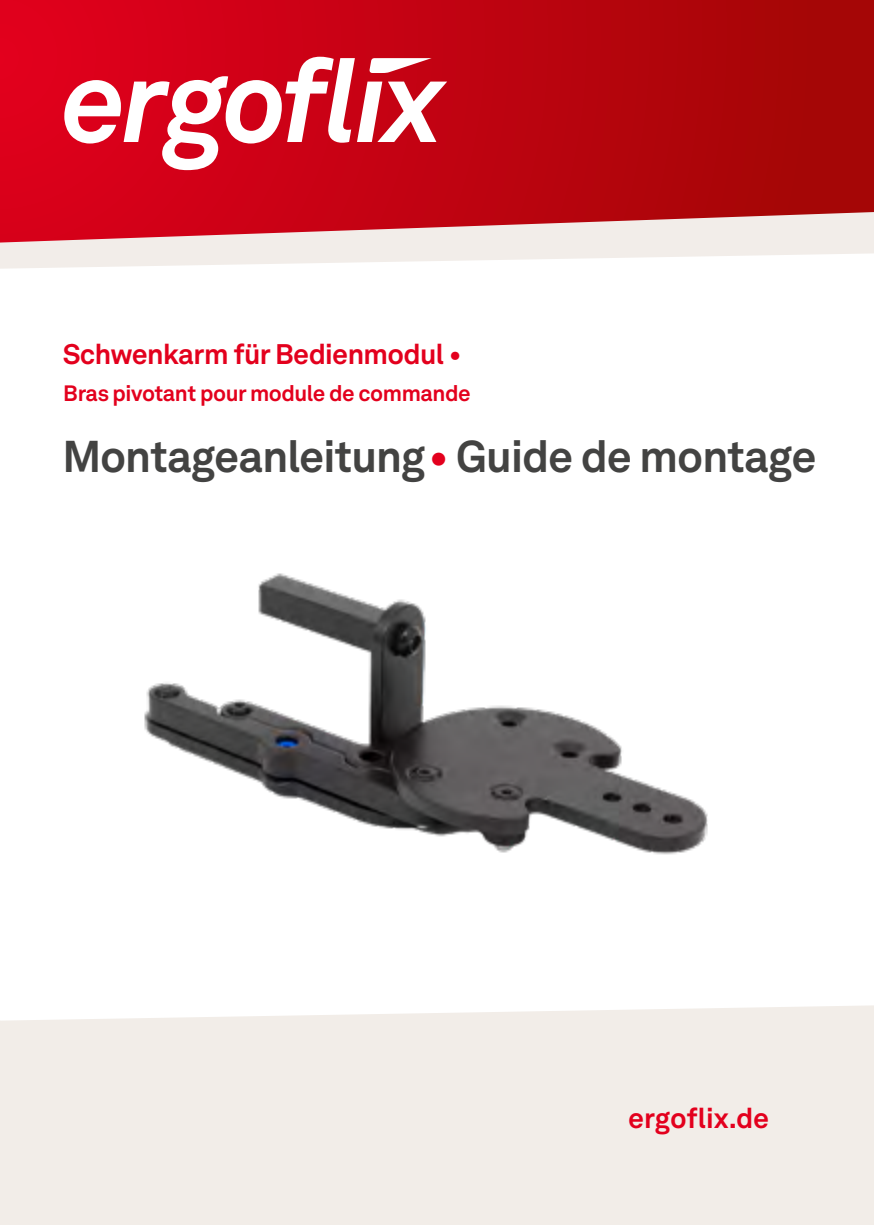
<style>
.page{position:relative;width:874px;height:1225px;background:#fff}
.page>*{position:absolute;margin:0;border:0;box-sizing:border-box;transform-origin:0 0}
.t1{font:700 44px "Akkurat LL";letter-spacing:-.02em;color:#434342}
.t2{font:700 28px "Akkurat LL";letter-spacing:-.02em;color:#e3001d}
.t3{font:700 28px "Akkurat LL";color:#e3001d}
.t4{font:700 22px "Akkurat LL";letter-spacing:-.02em;color:#e3001d}
.s1{color:#e3001d}
</style>
<div class="page">
<svg style="left:0;top:242px;width:873px;height:27px;fill:#f2ede9"></svg>
<svg style="left:1px;top:0;width:872px;height:242px;background:#c11420"></svg>
<div style="left:0;top:1005px;width:873px;height:220px;background:#f2ede8"></div>
<svg style="left:64px;top:57px;width:383px;height:113px"></svg>
<hr style="left:0;top:0;width:1px;height:242px;background:#df001b">
<img style="left:144px;top:573px;width:564px;height:282px">
<p class="t2" style="left:63px;top:333px;width:400px">Schwenkarm für Bedienmodul •</p>
<p class="t4" style="left:63px;top:376px;width:408px">Bras pivotant pour module de commande</p>
<h1 class="t1" style="left:62px;top:422px;width:755px">Montageanleitung<span class="s1">•</span> Guide de montage</h1>
<p class="t3" style="left:628px;top:1096px;width:142px">ergoflix.de</p>
</div>
